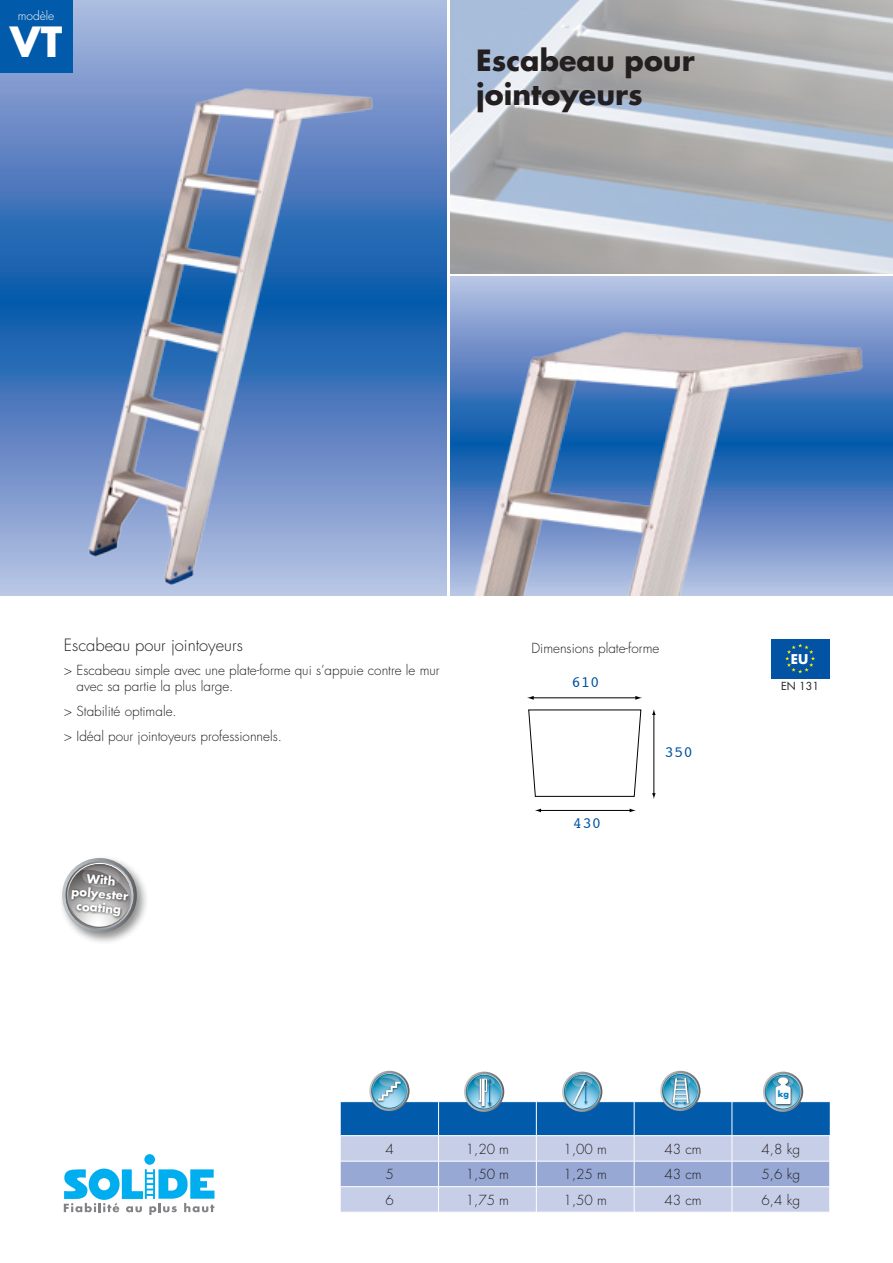
<style>
.page{position:relative;width:893px;height:1263px;background:#fff}
.page>*{position:absolute;margin:0;border:0;box-sizing:border-box;transform-origin:0 0}
.t1{font:700 40.5px "Futura";color:#fff}
.Titel{font:700 28.5px "Futura";color:#231f20}
.Titel_omschrijving{font:300 16.5px "Futura";color:#231f20}
.t2{font:15.75px "Courier";color:#00519e}
.Specificaties{font:300 13.5px/16.2px "Futura";color:#231f20}
.Tabel_cijfers{font:300 13.5px "Futura";color:#231f20}
.t3{font:700 13.2px "Futura";color:#fff}
.t4{font:300 12px "Futura";color:#fff}
.t5{font:700 11.85px/14.1px "Futura";color:#fff;text-align:center}
.t6{font:10.8px "Futura";color:#231f20}
.t7{font:700 8.1px "Futura";color:#007ec5}
</style>
<div class="page">
<div style="left:144px;top:1154px;width:11px;height:11px;background:#00aeef;border-radius:50%"></div>
<svg style="left:64px;top:1168px;width:150px;height:47px"></svg>
<img style="left:451px;top:0;width:442px;height:273px">
<svg style="left:0;top:0;width:446px;height:595px;background:#5c86c3"></svg>
<img style="left:21px;top:0;width:397px;height:595px">
<img style="left:451px;top:276px;width:442px;height:319px">
<div style="left:0;top:0;width:72px;height:72px;background:#015aaa"></div>
<svg style="left:763px;top:1072px;width:40px;height:40px"></svg>
<div style="left:765px;top:1073px;width:36px;height:37px;background:#91979b;border-radius:18px"></div>
<svg style="left:464px;top:1072px;width:40px;height:40px"></svg>
<div style="left:466px;top:1073px;width:36px;height:37px;background:#91979b;border-radius:18px"></div>
<svg style="left:562px;top:1072px;width:40px;height:40px"></svg>
<div style="left:564px;top:1073px;width:37px;height:37px;background:#91979b;border-radius:18px"></div>
<svg style="left:660px;top:1071px;width:40px;height:40px"></svg>
<svg style="left:369px;top:1071px;width:41px;height:40px"></svg>
<svg style="left:341px;top:1074px;width:489px;height:138px;background:#95b3d7"></svg>
<div style="left:771px;top:639px;width:58px;height:39px;background:#0353a5"></div>
<svg style="left:785px;top:643px;width:30px;height:30px"></svg>
<div style="left:58px;top:854px;width:91px;height:91px;background:#231f20;opacity:.5"></div>
<svg style="left:60px;top:858px;width:79px;height:76px"></svg>
<img style="left:67px;top:869px;width:67px;height:53px">
<svg style="left:528px;top:709px;width:114px;height:88px"></svg>
<hr style="left:532px;top:697px;width:105px;height:1px;background:#000">
<svg style="left:635px;top:696px;width:7px;height:4px"></svg>
<svg style="left:527px;top:696px;width:7px;height:4px"></svg>
<hr style="left:540px;top:810px;width:91px;height:1px;background:#000">
<svg style="left:630px;top:808px;width:6px;height:4px"></svg>
<svg style="left:535px;top:808px;width:6px;height:4px"></svg>
<hr style="left:653px;top:714px;width:1px;height:80px;background:#000">
<svg style="left:652px;top:793px;width:4px;height:6px"></svg>
<svg style="left:652px;top:709px;width:4px;height:6px"></svg>
<p class="t4" style="left:18px;top:8px;width:38px">modèle</p>
<p class="t1" style="left:10px;top:14px;width:54px">VT</p>
<p class="Titel" style="left:476px;top:40px;width:220px">Escabeau pour</p>
<p class="Titel" style="left:476px;top:75px;width:168px">jointoyeurs</p>
<p class="Titel_omschrijving" style="left:64px;top:634px;width:181px">Escabeau pour jointoyeurs</p>
<p class="Specificaties" style="left:77px;top:662px;width:365px;text-indent:-13px">&gt; Escabeau simple avec une plate-forme qui s’appuie contre le mur avec sa partie la plus large.</p>
<p class="Specificaties" style="left:64px;top:703px;width:114px">&gt; Stabilité optimale.</p>
<p class="Specificaties" style="left:64px;top:728px;width:220px">&gt; Idéal pour jointoyeurs professionnels.</p>
<p class="t5" style="left:74px;top:870px;width:59px;rotate:5deg">With polyester coating</p>
<p class="Specificaties" style="left:531px;top:640px;width:129px">Dimensions plate-forme</p>
<p class="t2" style="left:571px;top:669px;width:30px">610</p>
<p class="t2" style="left:573px;top:811px;width:30px">430</p>
<p class="t2" style="left:665px;top:740px;width:30px">350</p>
<p class="t3" style="left:791px;top:650px;width:19px">EU</p>
<p class="t6" style="left:781px;top:678px;width:40px">EN 131</p>
<p class="t7" style="left:778px;top:1088px;width:13px">kg</p>
<p class="Tabel_cijfers" style="left:385px;top:1140px;width:10px">4</p>
<p class="Tabel_cijfers" style="left:466px;top:1140px;width:45px">1,20 m</p>
<p class="Tabel_cijfers" style="left:564px;top:1140px;width:45px">1,00 m</p>
<p class="Tabel_cijfers" style="left:664px;top:1140px;width:39px">43 cm</p>
<p class="Tabel_cijfers" style="left:762px;top:1140px;width:40px">4,8 kg</p>
<p class="Tabel_cijfers" style="left:385px;top:1165px;width:10px">5</p>
<p class="Tabel_cijfers" style="left:466px;top:1165px;width:45px">1,50 m</p>
<p class="Tabel_cijfers" style="left:564px;top:1165px;width:45px">1,25 m</p>
<p class="Tabel_cijfers" style="left:664px;top:1165px;width:39px">43 cm</p>
<p class="Tabel_cijfers" style="left:762px;top:1165px;width:40px">5,6 kg</p>
<p class="Tabel_cijfers" style="left:385px;top:1191px;width:10px">6</p>
<p class="Tabel_cijfers" style="left:466px;top:1191px;width:45px">1,75 m</p>
<p class="Tabel_cijfers" style="left:564px;top:1191px;width:45px">1,50 m</p>
<p class="Tabel_cijfers" style="left:664px;top:1191px;width:39px">43 cm</p>
<p class="Tabel_cijfers" style="left:762px;top:1191px;width:40px">6,4 kg</p>
</div>
